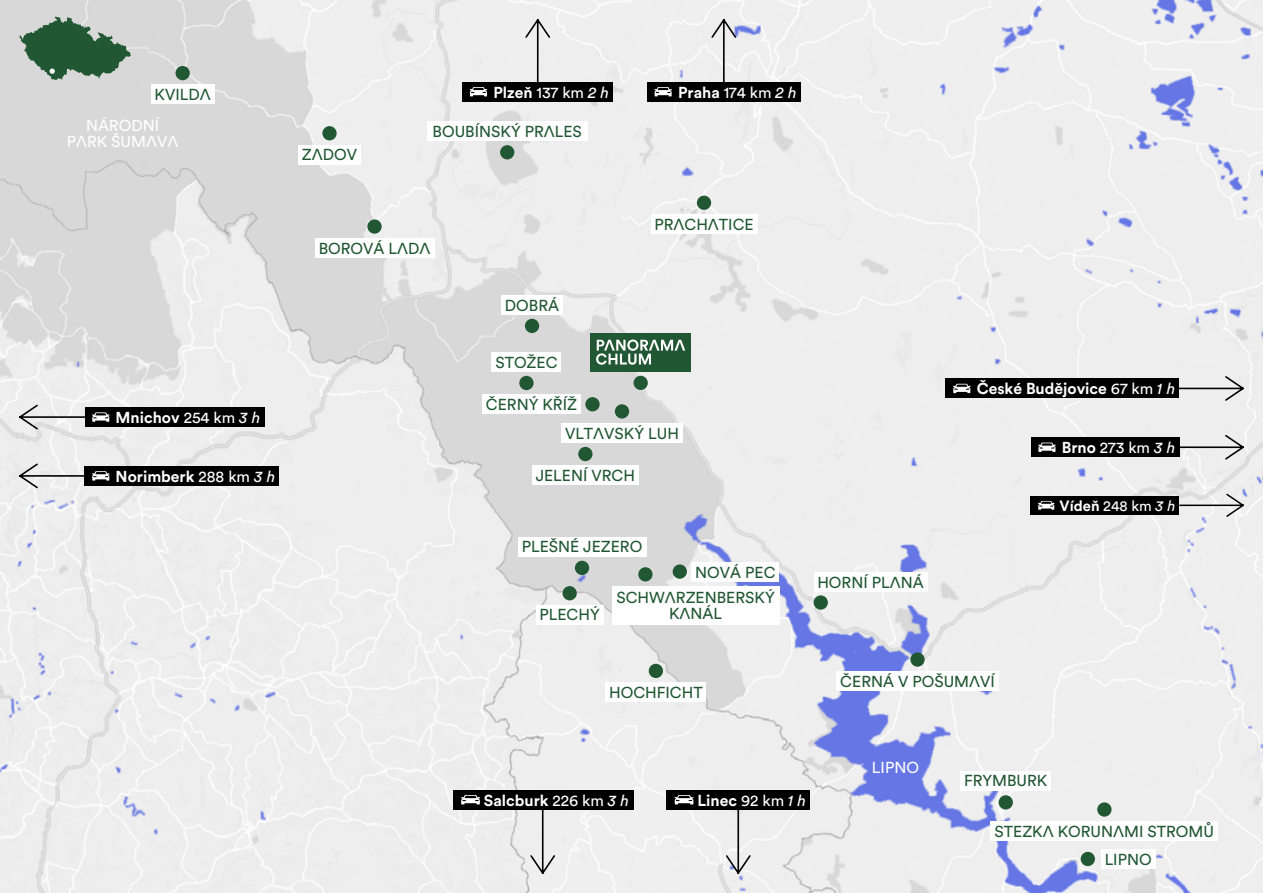
<style>
.page{position:relative;width:1263px;height:893px;background:#fff}
.page>*{position:absolute;margin:0;border:0;box-sizing:border-box;transform-origin:0 0}
.t1{font:15.75px/28px "Circular";color:#215732}
.t2{font:700 15.75px "Circular";color:#fff}
.t3{font:15.75px "Circular";color:#fff}
.t4{font:700 14.7px "Circular";color:#fff}
.s1{font-weight:400}
.s2{font-weight:400;font-style:italic}
.s3{font-weight:700}
.s4{font-style:italic}
</style>
<div class="page">
<img style="left:0;top:0;width:1263px;height:893px">
<svg style="left:19px;top:16px;width:112px;height:64px;background:#6f8e79"></svg>
<div style="left:633px;top:376px;width:15px;height:14px;background:#215732;border-radius:50%"></div>
<div style="left:176px;top:66px;width:14px;height:14px;background:#215732;border-radius:50%"></div>
<div style="left:322px;top:126px;width:15px;height:14px;background:#215732;border-radius:50%"></div>
<div style="left:697px;top:196px;width:14px;height:14px;background:#215732;border-radius:50%"></div>
<div style="left:367px;top:219px;width:15px;height:15px;background:#215732;border-radius:50%"></div>
<div style="left:500px;top:145px;width:14px;height:14px;background:#215732;border-radius:50%"></div>
<div style="left:615px;top:404px;width:14px;height:15px;background:#215732;border-radius:50%"></div>
<div style="left:585px;top:397px;width:15px;height:14px;background:#215732;border-radius:50%"></div>
<div style="left:578px;top:447px;width:14px;height:14px;background:#215732;border-radius:50%"></div>
<div style="left:519px;top:376px;width:15px;height:14px;background:#215732;border-radius:50%"></div>
<div style="left:525px;top:319px;width:14px;height:14px;background:#215732;border-radius:50%"></div>
<div style="left:1097px;top:802px;width:14px;height:15px;background:#215732;border-radius:50%"></div>
<div style="left:1081px;top:852px;width:14px;height:14px;background:#215732;border-radius:50%"></div>
<div style="left:998px;top:795px;width:15px;height:14px;background:#215732;border-radius:50%"></div>
<div style="left:575px;top:561px;width:14px;height:14px;background:#215732;border-radius:50%"></div>
<div style="left:673px;top:564px;width:14px;height:15px;background:#215732;border-radius:50%"></div>
<div style="left:638px;top:567px;width:14px;height:14px;background:#215732;border-radius:50%"></div>
<div style="left:814px;top:595px;width:14px;height:15px;background:#215732;border-radius:50%"></div>
<div style="left:910px;top:652px;width:15px;height:15px;background:#215732;border-radius:50%"></div>
<div style="left:561px;top:423px;width:122px;height:19px;background:#fff"></div>
<div style="left:482px;top:395px;width:99px;height:19px;background:#fff"></div>
<div style="left:532px;top:466px;width:107px;height:19px;background:#fff"></div>
<div style="left:492px;top:352px;width:69px;height:19px;background:#fff"></div>
<div style="left:501px;top:295px;width:62px;height:19px;background:#fff"></div>
<div style="left:991px;top:821px;width:227px;height:19px;background:#fff"></div>
<div style="left:1101px;top:849px;width:54px;height:20px;background:#fff"></div>
<div style="left:960px;top:771px;width:91px;height:19px;background:#fff"></div>
<div style="left:562px;top:586px;width:15px;height:14px;background:#215732;border-radius:50%"></div>
<div style="left:536px;top:605px;width:67px;height:19px;background:#fff"></div>
<div style="left:649px;top:664px;width:14px;height:14px;background:#215732;border-radius:50%"></div>
<div style="left:605px;top:683px;width:101px;height:19px;background:#fff"></div>
<div style="left:518px;top:537px;width:128px;height:19px;background:#fff"></div>
<div style="left:691px;top:562px;width:88px;height:19px;background:#fff"></div>
<div style="left:612px;top:586px;width:167px;height:38px;background:#fff"></div>
<div style="left:814px;top:572px;width:113px;height:20px;background:#fff"></div>
<div style="left:836px;top:671px;width:162px;height:19px;background:#fff"></div>
<div style="left:151px;top:85px;width:63px;height:19px;background:#fff"></div>
<div style="left:298px;top:145px;width:63px;height:19px;background:#fff"></div>
<div style="left:651px;top:214px;width:106px;height:20px;background:#fff"></div>
<div style="left:315px;top:238px;width:119px;height:19px;background:#fff"></div>
<div style="left:427px;top:121px;width:161px;height:20px;background:#fff"></div>
<div style="left:590px;top:333px;width:101px;height:38px;background:#215732"></div>
<svg style="left:596px;top:339px;width:89px;height:26px"></svg>
<svg style="left:524px;top:18px;width:27px;height:64px"></svg>
<div style="left:462px;top:82px;width:151px;height:19px;background:#000"></div>
<svg style="left:470px;top:87px;width:17px;height:9px"></svg>
<svg style="left:710px;top:18px;width:28px;height:64px"></svg>
<div style="left:647px;top:82px;width:153px;height:19px;background:#000"></div>
<svg style="left:654px;top:87px;width:18px;height:9px"></svg>
<svg style="left:529px;top:809px;width:27px;height:66px"></svg>
<div style="left:453px;top:790px;width:181px;height:19px;background:#000"></div>
<svg style="left:461px;top:795px;width:19px;height:9px"></svg>
<svg style="left:724px;top:809px;width:28px;height:66px"></svg>
<div style="left:666px;top:790px;width:144px;height:19px;background:#000"></div>
<svg style="left:674px;top:795px;width:20px;height:9px"></svg>
<div style="left:85px;top:466px;width:194px;height:19px;background:#000"></div>
<svg style="left:18px;top:462px;width:92px;height:28px"></svg>
<div style="left:85px;top:407px;width:179px;height:20px;background:#000"></div>
<svg style="left:18px;top:403px;width:92px;height:28px"></svg>
<svg style="left:1178px;top:492px;width:67px;height:26px"></svg>
<div style="left:1031px;top:496px;width:148px;height:18px;background:#000"></div>
<svg style="left:1038px;top:501px;width:16px;height:9px"></svg>
<svg style="left:1174px;top:375px;width:71px;height:27px;background:#d7d7d7"></svg>
<div style="left:946px;top:379px;width:233px;height:19px;background:#000"></div>
<svg style="left:953px;top:384px;width:18px;height:9px"></svg>
<svg style="left:1174px;top:433px;width:71px;height:28px;background:#d6d6d6"></svg>
<div style="left:1031px;top:438px;width:148px;height:19px;background:#000"></div>
<svg style="left:1038px;top:443px;width:18px;height:9px"></svg>
<p class="t1" style="left:155px;top:81px;width:58px">KVILDA</p>
<p class="t2" style="left:493px;top:82px;width:118px">Plzeň <span class="s1">137 km</span> <span class="s2">2 h</span></p>
<p class="t2" style="left:678px;top:82px;width:120px">Praha <span class="s1">174 km</span> <span class="s2">2 h</span></p>
<p class="t3" style="left:86px;top:116px;width:75px">NÁRODNÍ</p>
<p class="t1" style="left:433px;top:117px;width:151px">BOUBÍNSKÝ PRALES</p>
<p class="t3" style="left:67px;top:132px;width:113px">PARK ŠUMAVA</p>
<p class="t1" style="left:302px;top:141px;width:57px">ZADOV</p>
<p class="t1" style="left:319px;top:234px;width:113px">BOROVÁ LADA</p>
<p class="t2" style="left:116px;top:407px;width:146px">Mnichov <span class="s1">254 km</span> <span class="s2">3 h</span></p>
<p class="t2" style="left:116px;top:466px;width:161px">Norimberk <span class="s1">288 km</span> <span class="s2">3 h</span></p>
<p class="t1" style="left:505px;top:291px;width:56px">DOBRÁ</p>
<p class="t1" style="left:495px;top:348px;width:64px">STOŽEC</p>
<p class="t1" style="left:486px;top:390px;width:93px">ČERNÝ KŘÍŽ</p>
<p class="t1" style="left:654px;top:210px;width:101px">PRACHATICE</p>
<p class="t1" style="left:565px;top:419px;width:115px">VLTAVSKÝ LUH</p>
<p class="t1" style="left:536px;top:461px;width:101px">JELENÍ VRCH</p>
<p class="t1" style="left:522px;top:533px;width:122px">PLEŠNÉ JEZERO</p>
<p class="t1" style="left:616px;top:559px;width:161px;line-height:25.5px;text-align:right">NOVÁ PEC<br>SCHWARZENBERSKÝ</p>
<p class="t1" style="left:669px;top:599px;width:55px">KANÁL</p>
<p class="t1" style="left:539px;top:601px;width:62px">PLECHÝ</p>
<p class="t1" style="left:609px;top:678px;width:95px">HOCHFICHT</p>
<p class="t2" style="left:977px;top:379px;width:200px">České Budějovice <span class="s1">67 km</span> <span class="s2">1 h</span></p>
<p class="t3" style="left:1062px;top:438px;width:115px"><span class="s3">Brno</span> 273 km <span class="s4">3 h</span></p>
<p class="t1" style="left:817px;top:568px;width:108px">HORNÍ PLANÁ</p>
<p class="t1" style="left:840px;top:667px;width:156px">ČERNÁ V POŠUMAVÍ</p>
<p class="t4" style="left:1060px;top:496px;width:117px">Vídeň <span class="s1">248 km</span> <span class="s2">3 h</span></p>
<p class="t2" style="left:484px;top:790px;width:147px">Salcburk <span class="s1">226 km</span> <span class="s2">3 h</span></p>
<p class="t2" style="left:697px;top:790px;width:110px">Linec <span class="s1">92 km</span> <span class="s2">1 h</span></p>
<p class="t3" style="left:872px;top:758px;width:49px">LIPNO</p>
<p class="t1" style="left:964px;top:767px;width:85px">FRYMBURK</p>
<p class="t1" style="left:1105px;top:817px;width:111px;text-indent:-110px">STEZKA KORUNAMI STROMŮ<br>LIPNO</p>
</div>
